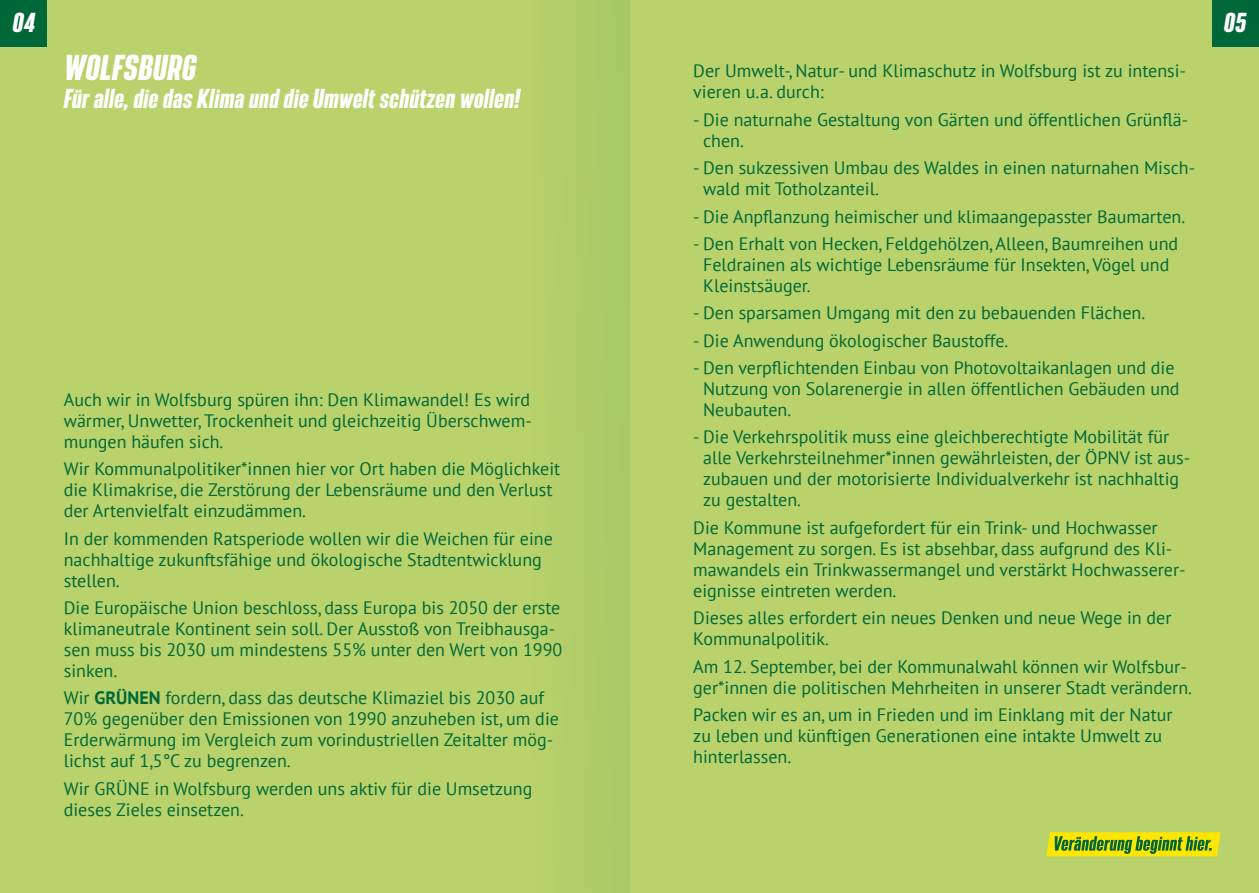
<style>
.page{position:relative;width:1259px;height:893px;background:#b9d26b}
.page>*{position:absolute;margin:0;border:0;box-sizing:border-box;transform-origin:0 0}
.t1{font:italic 700 31.5px "Bereit";letter-spacing:.01em;color:#fff}
.t2{font:italic 700 24px "Bereit";letter-spacing:.01em;color:#fff}
.t3{font:18px/21px "PT Sans";color:#006838}
.s1{font-weight:700}
</style>
<div class="page">
<div style="left:531px;top:0;width:98px;height:893px;background:#b0cd68"></div>
<svg style="left:1046px;top:832px;width:174px;height:24px;background:#b3c013"></svg>
<div style="left:0;top:0;width:47px;height:47px;background:#006838"></div>
<div style="left:1212px;top:0;width:47px;height:47px;background:#006838"></div>
<h2 class="t2" style="left:13px;top:8px;width:24px">04</h2>
<h2 class="t2" style="left:1224px;top:8px;width:24px">05</h2>
<h1 class="t1" style="left:64px;top:49px;width:134px">WOLFSBURG</h1>
<h2 class="t2" style="left:64px;top:85px;width:458px">Für alle, die das Klima und die Umwelt schützen wollen!</h2>
<p class="t3" style="left:64px;top:389px;width:469px;text-align:justify">Auch wir in Wolfsburg spüren ihn: Den Klimawandel! Es wird wärmer, Unwetter, Trockenheit und gleichzeitig Überschwem&shy;mungen häufen sich.</p>
<p class="t3" style="left:64px;top:458px;width:498px">Wir Kommunalpolitiker*innen hier vor Ort haben die Möglichkeit die Klimakrise, die Zerstörung der Lebensräume und den Verlust der Artenvielfalt einzudämmen.</p>
<p class="t3" style="left:64px;top:527px;width:490px">In der kommenden Ratsperiode wollen wir die Weichen für eine nachhaltige zukunftsfähige und ökologische Stadtentwicklung stellen.</p>
<p class="t3" style="left:64px;top:597px;width:500px">Die Europäische Union beschloss, dass Europa bis 2050 der erste klimaneutrale Kontinent sein soll. Der Ausstoß von Treibhausga&shy;sen muss bis 2030 um mindestens 55% unter den Wert von 1990 sinken.</p>
<p class="t3" style="left:64px;top:687px;width:497px">Wir <span class="s1">GRÜNEN</span> fordern, dass das deutsche Klimaziel bis 2030 auf 70% gegenüber den Emissionen von 1990 anzuheben ist, um die Erderwärmung im Vergleich zum vorindustriellen Zeitalter mög&shy;lichst auf 1,5°C zu begrenzen.</p>
<p class="t3" style="left:64px;top:777px;width:470px">Wir GRÜNE in Wolfsburg werden uns aktiv für die Umsetzung dieses Zieles einsetzen.</p>
<p class="t3" style="left:693px;top:60px;width:494px">Der Umwelt-, Natur- und Klimaschutz in Wolfsburg ist zu intensi&shy;vieren u.a. durch:</p>
<p class="t3" style="left:703px;top:108px;width:487px;text-indent:-10px">- Die naturnahe Gestaltung von Gärten und öffentlichen Grünflä&shy;chen.</p>
<p class="t3" style="left:703px;top:157px;width:493px;text-indent:-10px">- Den sukzessiven Umbau des Waldes in einen naturnahen Misch&shy;wald mit Totholzanteil.</p>
<p class="t3" style="left:693px;top:205px;width:493px">- Die Anpflanzung heimischer und klimaangepasster Baumarten.</p>
<p class="t3" style="left:703px;top:233px;width:476px;text-indent:-10px">- Den Erhalt von Hecken, Feldgehölzen, Alleen, Baumreihen und<br>Feldrainen als wichtige Lebensräume für Insekten, Vögel und<br>Kleinstsäuger.</p>
<p class="t3" style="left:693px;top:302px;width:453px">- Den sparsamen Umgang mit den zu bebauenden Flächen.</p>
<p class="t3" style="left:693px;top:329px;width:316px">- Die Anwendung ökologischer Baustoffe.</p>
<p class="t3" style="left:703px;top:357px;width:478px;text-indent:-10px">- Den verpflichtenden Einbau von Photovoltaikanlagen und die<br>Nutzung von Solarenergie in allen öffentlichen Gebäuden und<br>Neubauten.</p>
<p class="t3" style="left:703px;top:426px;width:488px;text-indent:-10px">- Die Verkehrspolitik muss eine gleichberechtigte Mobilität für alle Verkehrsteilnehmer*innen gewährleisten, der ÖPNV ist aus&shy;zubauen und der motorisierte Individualverkehr ist nachhaltig zu gestalten.</p>
<p class="t3" style="left:693px;top:517px;width:494px">Die Kommune ist aufgefordert für ein Trink- und Hochwasser Management zu sorgen. Es ist absehbar, dass aufgrund des Kli&shy;mawandels ein Trinkwassermangel und verstärkt Hochwasserer&shy;eignisse eintreten werden.</p>
<p class="t3" style="left:693px;top:607px;width:480px">Dieses alles erfordert ein neues Denken und neue Wege in der<br>Kommunalpolitik.</p>
<p class="t3" style="left:693px;top:655px;width:500px">Am 12. September, bei der Kommunalwahl können wir Wolfsbur&shy;ger*innen die politischen Mehrheiten in unserer Stadt verändern.</p>
<p class="t3" style="left:693px;top:704px;width:481px">Packen wir es an, um in Frieden und im Einklang mit der Natur zu leben und künftigen Generationen eine intakte Umwelt zu hinterlassen.</p>
</div>
